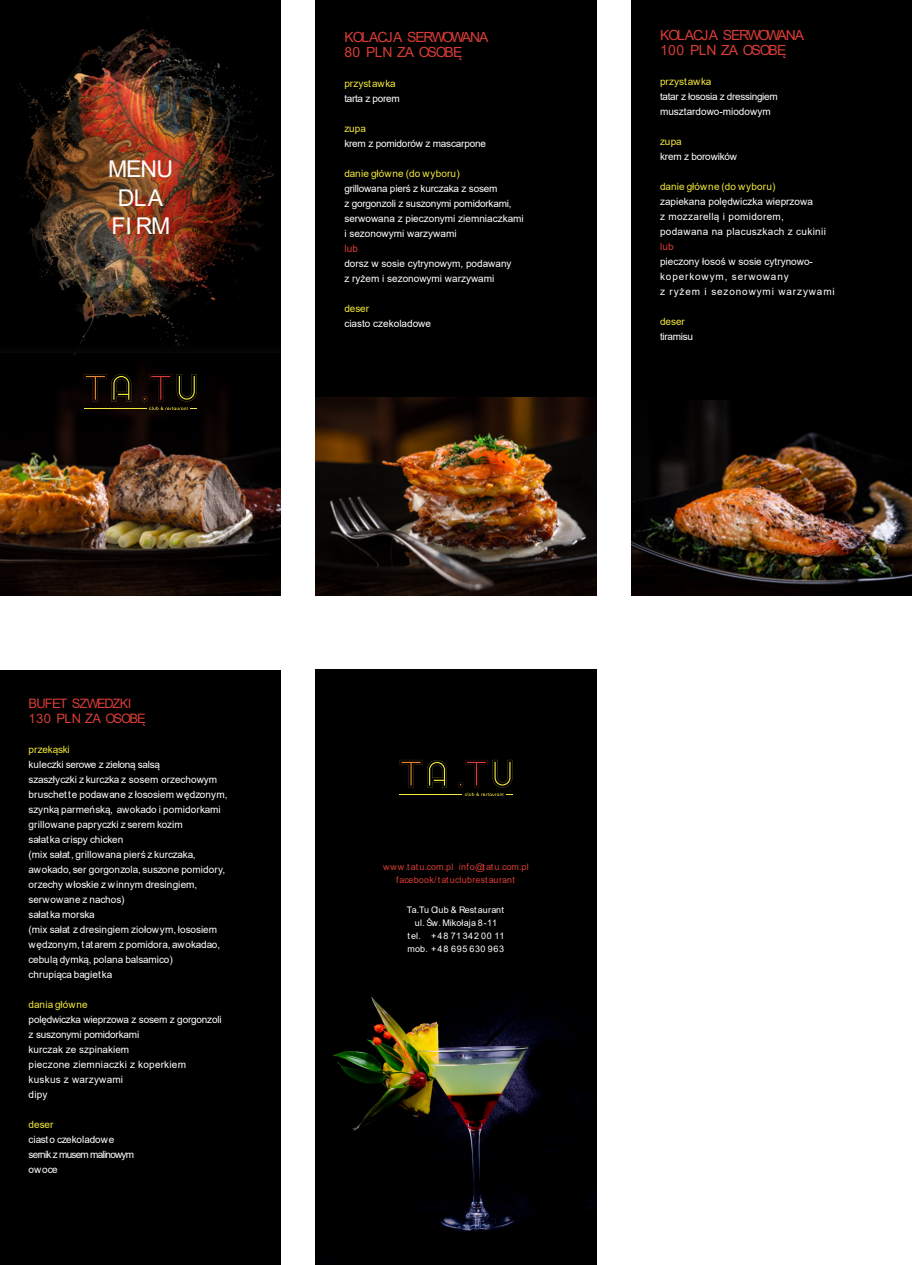
<style>
.page{position:relative;width:912px;height:1265px;background:#fff}
.page>*{position:absolute;margin:0;border:0;box-sizing:border-box;transform-origin:0 0}
.t1{font:23.1px/28.9px "Arial";letter-spacing:-.04em;color:#fff}
.t2{font:14px/15px "Arial";letter-spacing:-.07em;color:#d83c36}
.t3{font:13px/15px "Arial";letter-spacing:-.06em;color:#d83c36}
.t4{font:10px/15px "Arial";color:#fff}
.t5{font:10px/15px "Arial";letter-spacing:-.02em;color:#fff}
.t6{font:10px "Arial";color:#f3e83c}
.t7{font:10px/15px "Arial";letter-spacing:.03em;color:#fff}
.t8{font:10px/15px "Arial";letter-spacing:.085em;color:#fff}
.t9{font:10px/15px "Arial";letter-spacing:-.03em;color:#fff}
.t10{font:10px/15px "Arial";letter-spacing:-.055em;color:#fff}
.t11{font:10px "Arial";letter-spacing:.02em;color:#d83c36}
.t12{font:9px/13px "Arial";letter-spacing:.03em;color:#fff;text-align:center}
.t13{font:9px/13px "Arial";letter-spacing:.02em;color:#d83c36;text-align:center}
</style>
<div class="page">
<img style="left:0;top:360px;width:281px;height:235px">
<div style="left:0;top:0;width:281px;height:14px;background:#000"></div>
<svg style="left:84px;top:374px;width:47px;height:27px"></svg>
<hr style="left:84px;top:408px;width:63px;height:1px;background:#f3e83c">
<svg style="left:142px;top:374px;width:55px;height:36px;background:#1c1206"></svg>
<img style="left:0;top:14px;width:281px;height:346px">
<div style="left:316px;top:0;width:280px;height:397px;background:#000"></div>
<img style="left:316px;top:397px;width:280px;height:198px">
<div style="left:631px;top:0;width:281px;height:401px;background:#000"></div>
<img style="left:631px;top:401px;width:281px;height:194px">
<div style="left:0;top:670px;width:281px;height:594px;background:#000"></div>
<div style="left:316px;top:670px;width:280px;height:372px;background:#000"></div>
<svg style="left:400px;top:760px;width:47px;height:27px"></svg>
<hr style="left:400px;top:794px;width:62px;height:1px;background:#f3e83c">
<svg style="left:458px;top:760px;width:54px;height:36px"></svg>
<img style="left:316px;top:996px;width:280px;height:268px">
<h1 class="t1" style="left:108px;top:156px;width:67px">MENU<br>DLA<br>FI RM</h1>
<h2 class="t2" style="left:344px;top:31px;width:146px">KOLACJA SERWOWANA<br>80 PLN ZA OSOBĘ</h2>
<p class="t6" style="left:344px;top:79px;width:53px">przystawka</p>
<p class="t9" style="left:344px;top:92px;width:57px">tarta z porem</p>
<p class="t6" style="left:344px;top:124px;width:23px">zupa</p>
<p class="t5" style="left:344px;top:137px;width:143px">krem z pomidorów z mascarpone</p>
<p class="t6" style="left:344px;top:169px;width:117px">danie główne (do wyboru)</p>
<p class="t5" style="left:344px;top:182px;width:181px">grillowana pierś z kurczaka z sosem<br>z gorgonzoli z suszonymi pomidorkami, serwowana z pieczonymi ziemniaczkami i sezonowymi warzywami</p>
<p class="t11" style="left:344px;top:244px;width:15px">lub</p>
<p class="t4" style="left:344px;top:257px;width:169px">dorsz w sosie cytrynowym, podawany z ryżem i sezonowymi warzywami</p>
<p class="t6" style="left:344px;top:304px;width:26px">deser</p>
<p class="t4" style="left:344px;top:317px;width:88px">ciasto czekoladowe</p>
<h2 class="t2" style="left:660px;top:29px;width:146px">KOLACJA SERWOWANA<br>100 PLN ZA OSOBĘ</h2>
<p class="t6" style="left:660px;top:77px;width:53px">przystawka</p>
<p class="t9" style="left:660px;top:90px;width:119px">tatar z łososia z dressingiem musztardowo-miodowym</p>
<p class="t6" style="left:660px;top:137px;width:23px">zupa</p>
<p class="t5" style="left:660px;top:150px;width:79px">krem z borowików</p>
<p class="t6" style="left:660px;top:182px;width:117px">danie główne (do wyboru)</p>
<p class="t7" style="left:660px;top:195px;width:167px">zapiekana polędwiczka wieprzowa<br>z mozzarellą i pomidorem, podawana na placuszkach z cukinii</p>
<p class="t11" style="left:660px;top:242px;width:15px">lub</p>
<p class="t8" style="left:660px;top:255px;width:176px">pieczony łosoś w sosie cytrynowo&shy;koperkowym, serwowany<br>z ryżem i sezonowymi warzywami</p>
<p class="t6" style="left:660px;top:317px;width:26px">deser</p>
<p class="t9" style="left:660px;top:330px;width:34px">tiramisu</p>
<h3 class="t3" style="left:29px;top:697px;width:119px">BUFET SZWEDZKI<br>130 PLN ZA OSOBĘ</h3>
<p class="t6" style="left:29px;top:745px;width:43px">przekąski</p>
<p class="t4" style="left:29px;top:757px;width:200px">kuleczki serowe z zieloną salsą<br>szaszłyczki z kurczka z sosem orzechowym bruschette podawane z łososiem wędzonym, szynką parmeńską, awokado i pomidorkami grillowane papryczki z serem kozim<br>sałatka crispy chicken<br>(mix sałat, grillowana pierś z kurczaka, awokado, ser gorgonzola, suszone pomidory, orzechy włoskie z winnym dresingiem, serwowane z nachos)<br>sałatka morska<br>(mix sałat z dresingiem ziołowym, łososiem wędzonym, tatarem z pomidora, awokadao, cebulą dymką, polana balsamico)<br>chrupiąca bagietka</p>
<p class="t6" style="left:29px;top:1000px;width:61px">dania główne</p>
<p class="t4" style="left:29px;top:1012px;width:195px">polędwiczka wieprzowa z sosem z gorgonzoli z suszonymi pomidorkami<br>kurczak ze szpinakiem<br>pieczone ziemniaczki z koperkiem<br>kuskus z warzywami<br>dipy</p>
<p class="t6" style="left:29px;top:1120px;width:26px">deser</p>
<p class="t10" style="left:29px;top:1132px;width:107px">ciasto czekoladowe sernik z musem malinowym owoce</p>
<p class="t13" style="left:383px;top:861px;width:147px">www.tatu.com.pl info@tatu.com.pl facebook/tatuclubrestaurant</p>
<p class="t12" style="left:407px;top:904px;width:99px">Ta.Tu Club &amp; Restaurant ul.Św. Mikołaja 8-11 tel. +48 71342 00 11 mob. +48 695 630 963</p>
</div>
